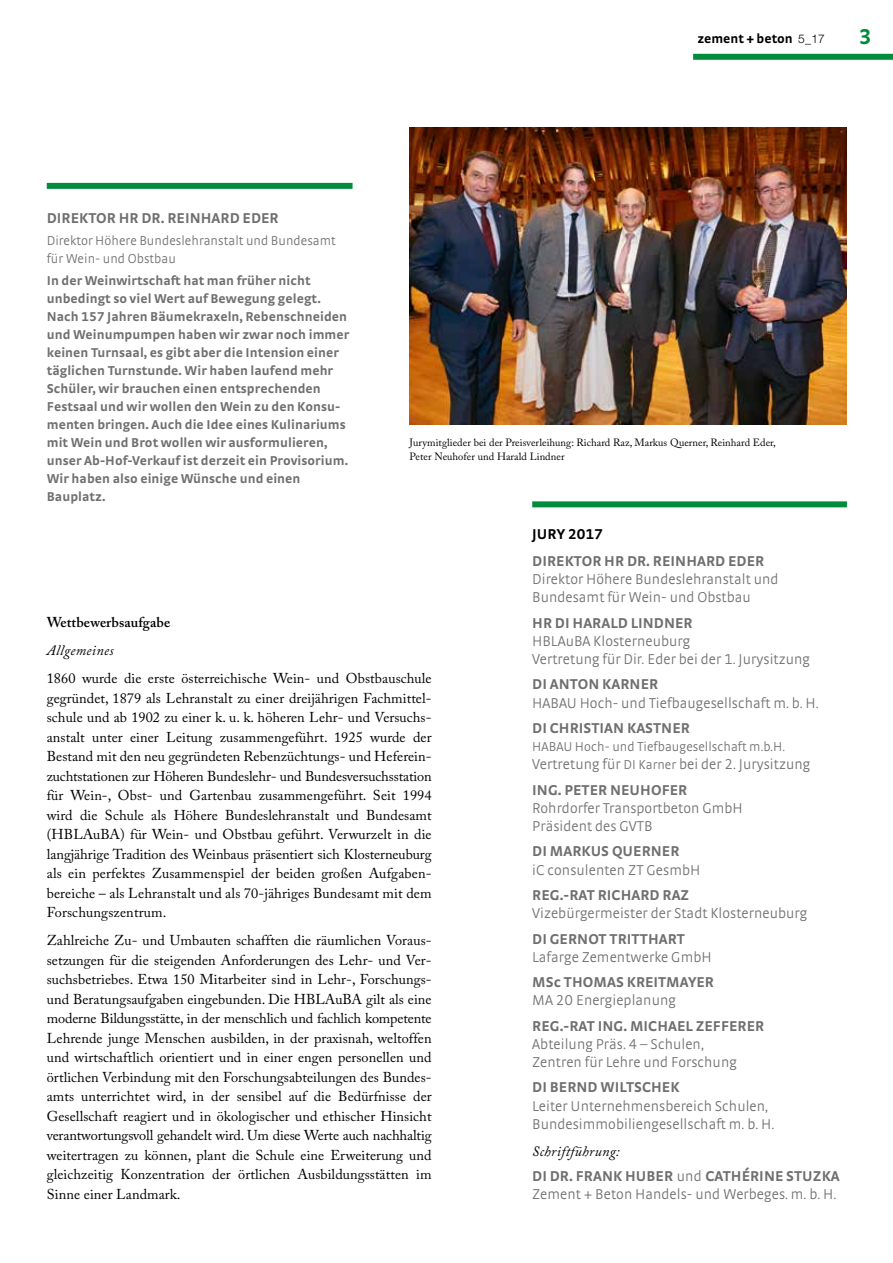
<style>
.page{position:relative;width:893px;height:1263px;background:#fff}
.page>*{position:absolute;margin:0;border:0;box-sizing:border-box;transform-origin:0 0}
.t1{font:700 22.5px "Strada TF";color:#008c3c}
.t2{font:300 15px/18.1px "Strada TF";letter-spacing:.005em;color:#706f6f}
.t3{font:700 15px "Strada TF";letter-spacing:.005em;color:#706f6f}
.t4{font:700 15px "Strada TF";letter-spacing:.005em;color:#000}
.t5{font:14.25px/19.5px "Adobe Caslon Pro";letter-spacing:.01em;color:#000;text-align:justify}
.t6{font:italic 14.25px "Adobe Caslon Pro";letter-spacing:.025em;color:#000}
.t7{font:600 14.25px "Adobe Caslon Pro";letter-spacing:.005em;color:#000}
.t8{font:700 13.5px/18px "Strada TF";letter-spacing:.005em;color:#706f6f}
.t9{font:300 13.5px/18px "Strada TF";letter-spacing:.005em;color:#706f6f}
.t10{font:700 13.5px "Strada";color:#000}
.t11{font:10.5px/13.5px "Adobe Caslon Pro";letter-spacing:.005em;color:#000}
.s1{font-family:"Helvetica Neue LT";font-weight:300;font-size:12px}
.s2{font-size:13.5px}
.s3{font-weight:700}
</style>
<div class="page">
<div style="left:693px;top:54px;width:200px;height:6px;background:#008c3c"></div>
<div style="left:47px;top:183px;width:306px;height:6px;background:#008c3c"></div>
<div style="left:532px;top:501px;width:315px;height:6px;background:#008c3c"></div>
<img style="left:410px;top:128px;width:437px;height:297px">
<p class="t10" style="left:697px;top:31px;width:129px">zement + beton <span class="s1">5_17</span></p>
<h1 class="t1" style="left:859px;top:23px;width:14px">3</h1>
<p class="t3" style="left:47px;top:209px;width:233px">DIREKTOR HR DR. REINHARD EDER</p>
<p class="t9" style="left:47px;top:231px;width:291px">Direktor Höhere Bundeslehranstalt und Bundesamt für Wein- und Obstbau</p>
<p class="t8" style="left:47px;top:271px;width:304px">In der Weinwirtschaft hat man früher nicht unbedingt so viel Wert auf Bewegung gelegt.<br>Nach 157 Jahren Bäumekraxeln, Rebenschneiden und Weinumpumpen haben wir zwar noch immer keinen Turnsaal, es gibt aber die Intension einer täglichen Turnstunde. Wir haben laufend mehr Schüler, wir brauchen einen entsprechenden Festsaal und wir wollen den Wein zu den Konsu&shy;menten bringen. Auch die Idee eines Kulinariums mit Wein und Brot wollen wir ausformulieren, unser Ab-Hof-Verkauf ist derzeit ein Provisorium.<br>Wir haben also einige Wünsche und einen Bauplatz.</p>
<p class="t11" style="left:410px;top:436px;width:368px">Jurymitglieder bei der Preisverleihung: Richard Raz, Markus Querner, Reinhard Eder,<br>Peter Neuhofer und Harald Lindner</p>
<p class="t7" style="left:47px;top:614px;width:125px">Wettbewerbsaufgabe</p>
<p class="t6" style="left:47px;top:642px;width:68px">Allgemeines</p>
<p class="t5" style="left:47px;top:668px;width:386px">1860 wurde die erste österreichische Wein- und Obstbauschule gegründet, 1879 als Lehranstalt zu einer dreijährigen Fachmittel&shy;schule und ab 1902 zu einer k. u. k. höheren Lehr- und Versuchs&shy;anstalt unter einer Leitung zusammengeführt. 1925 wurde der Bestand mit den neu gegründeten Rebenzüchtungs- und Heferein&shy;zuchtstationen zur Höheren Bundeslehr- und Bundesversuchsstation für Wein-, Obst- und Gartenbau zusammengeführt. Seit 1994 wird die Schule als Höhere Bundeslehranstalt und Bundesamt (HBLAuBA) für Wein- und Obstbau geführt. Verwurzelt in die langjährige Tradition des Weinbaus präsentiert sich Klosterneuburg als ein perfektes Zusammenspiel der beiden großen Aufgaben&shy;bereiche – als Lehranstalt und als 70-jähriges Bundesamt mit dem Forschungszentrum.</p>
<p class="t5" style="left:47px;top:930px;width:386px">Zahlreiche Zu- und Umbauten schafften die räumlichen Voraus&shy;setzungen für die steigenden Anforderungen des Lehr- und Ver&shy;suchsbetriebes. Etwa 150 Mitarbeiter sind in Lehr-, Forschungs&shy;und Beratungsaufgaben eingebunden. Die HBLAuBA gilt als eine moderne Bildungsstätte, in der menschlich und fachlich kompetente Lehrende junge Menschen ausbilden, in der praxisnah, weltoffen und wirtschaftlich orientiert und in einer engen personellen und örtlichen Verbindung mit den Forschungsabteilungen des Bundes&shy;amts unterrichtet wird, in der sensibel auf die Bedürfnisse der Gesellschaft reagiert und in ökologischer und ethischer Hinsicht verantwortungsvoll gehandelt wird. Um diese Werte auch nachhaltig weitertragen zu können, plant die Schule eine Erweiterung und gleichzeitig Konzentration der örtlichen Ausbildungsstätten im Sinne einer Landmark.</p>
<p class="t4" style="left:532px;top:525px;width:72px">JURY 2017</p>
<p class="t3" style="left:532px;top:552px;width:233px">DIREKTOR HR DR. REINHARD EDER</p>
<p class="t2" style="left:532px;top:570px;width:248px">Direktor Höhere Bundeslehranstalt und<br>Bundesamt für Wein- und Obstbau</p>
<p class="t3" style="left:532px;top:614px;width:162px">HR DI HARALD LINDNER</p>
<p class="t2" style="left:532px;top:632px;width:279px">HBLAuBA Klosterneuburg<br>Vertretung für Dir. Eder bei der 1. Jurysitzung</p>
<p class="t3" style="left:532px;top:675px;width:127px">DI ANTON KARNER</p>
<p class="t2" style="left:532px;top:693px;width:288px">HABAU Hoch- und Tiefbaugesellschaft m. b. H.</p>
<p class="t3" style="left:532px;top:719px;width:159px">DI CHRISTIAN KASTNER</p>
<p class="t9" style="left:532px;top:737px;width:254px">HABAU Hoch- und Tiefbaugesellschaft m.b.H.</p>
<p class="t2" style="left:532px;top:751px;width:280px;line-height:25.3px">Vertretung für <span class="s2">DI Karner</span> bei der 2. Jurysitzung<br><span class="s3">ING. PETER NEUHOFER</span></p>
<p class="t2" style="left:532px;top:799px;width:212px">Rohrdorfer Transportbeton GmbH<br>Präsident des GVTB</p>
<p class="t3" style="left:532px;top:842px;width:149px">DI MARKUS QUERNER</p>
<p class="t2" style="left:532px;top:860px;width:170px">iC consulenten ZT GesmbH</p>
<p class="t3" style="left:532px;top:886px;width:159px">REG.-RAT RICHARD RAZ</p>
<p class="t2" style="left:532px;top:904px;width:277px">Vizebürgermeister der Stadt Klosterneuburg</p>
<p class="t3" style="left:532px;top:929px;width:154px">DI GERNOT TRITTHART</p>
<p class="t2" style="left:532px;top:947px;width:181px">Lafarge Zementwerke GmbH</p>
<p class="t3" style="left:532px;top:973px;width:183px">MSc THOMAS KREITMAYER</p>
<p class="t2" style="left:532px;top:991px;width:145px">MA 20 Energieplanung</p>
<p class="t3" style="left:532px;top:1017px;width:233px">REG.-RAT ING. MICHAEL ZEFFERER</p>
<p class="t2" style="left:532px;top:1035px;width:206px">Abteilung Präs. 4 – Schulen,<br>Zentren für Lehre und Forschung</p>
<p class="t3" style="left:532px;top:1078px;width:149px">DI BERND WILTSCHEK</p>
<p class="t2" style="left:532px;top:1096px;width:244px">Leiter Unternehmensbereich Schulen,<br>Bundesimmobiliengesellschaft m. b. H.</p>
<p class="t6" style="left:532px;top:1142px;width:89px">Schriftführung:</p>
<p class="t2" style="left:532px;top:1167px;width:309px"><span class="s3">DI DR. FRANK HUBER</span> und <span class="s3">CATHÉRINE STUZKA<br></span>Zement + Beton Handels- und Werbeges. m. b. H.</p>
</div>
